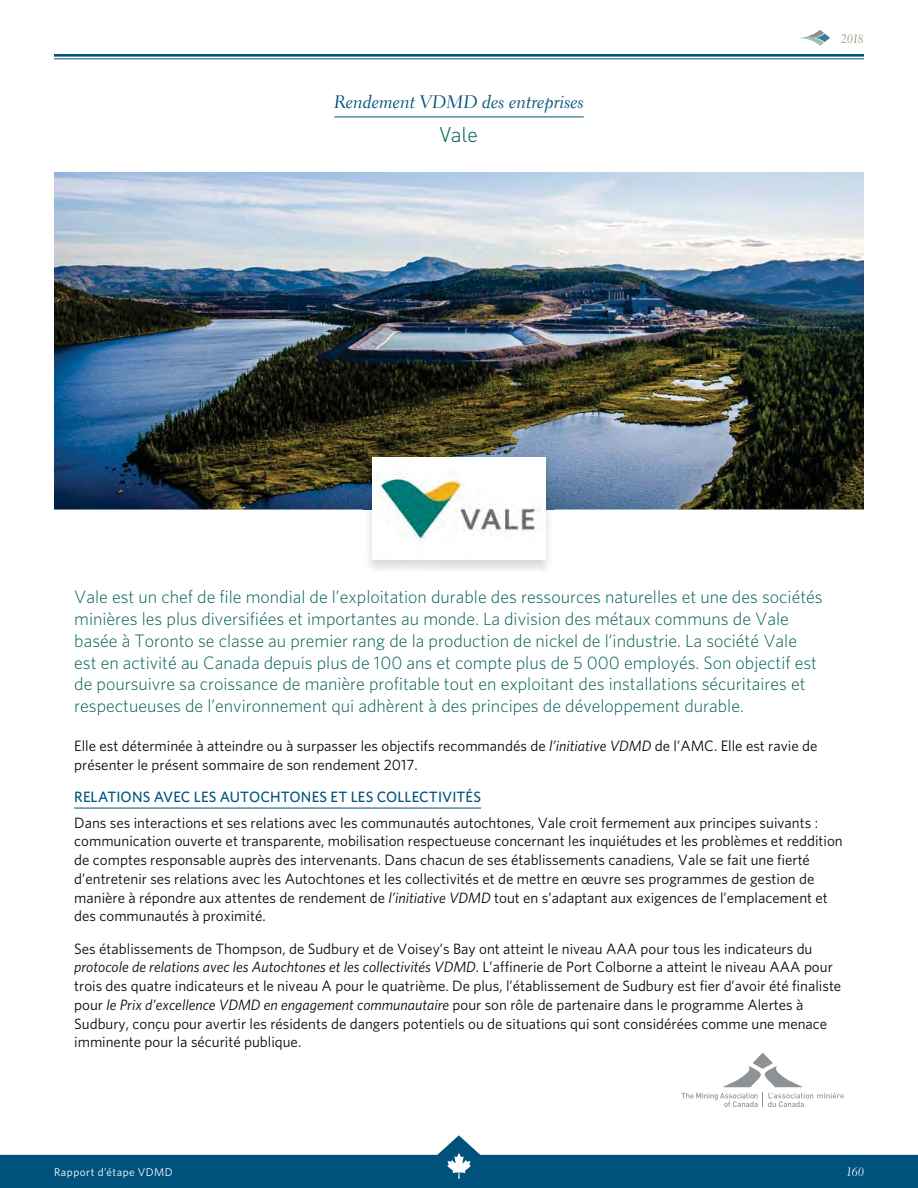
<style>
.page{position:relative;width:918px;height:1188px;background:#fff}
.page>*{position:absolute;margin:0;border:0;box-sizing:border-box;transform-origin:0 0}
.t1{font:300 21px "DIN Pro";color:#005e55}
.t2{font:300 18px/21.8px "Whitney HTF";color:#005e55}
.t3{font:18px "Electra LT Std Cursive";color:#00527d}
.t4{font:15px/18.8px "Whitney HTF";color:#030806}
.t5{font:500 15px "Whitney HTF";letter-spacing:.01em;color:#00527d}
.t6{font:12px "Electra LT Std Cursive";color:#91907f}
.t7{font:12px "Electra LT Std Cursive";color:#fff}
.t8{font:11.25px "Whitney HTF";letter-spacing:.045em;color:#fff}
.s1{font-style:italic}
</style>
<div class="page">
<svg style="left:0;top:1135px;width:918px;height:53px;fill:#00527d"></svg>
<hr style="left:54px;top:54px;width:810px;height:3px;background:#00527d">
<hr style="left:54px;top:58px;width:810px;height:1px;background:#00527d">
<svg style="left:447px;top:1153px;width:24px;height:26px"></svg>
<svg style="left:800px;top:30px;width:30px;height:16px"></svg>
<hr style="left:334px;top:117px;width:250px;height:1px;background:#00527d">
<img style="left:54px;top:172px;width:810px;height:338px">
<img style="left:364px;top:456px;width:190px;height:115px">
<img style="left:372px;top:458px;width:174px;height:101px">
<hr style="left:74px;top:808px;width:407px;height:1px;background:#00527d">
<svg style="left:681px;top:1053px;width:163px;height:54px"></svg>
<p class="t3" style="left:334px;top:91px;width:251px">Rendement VDMD des entreprises</p>
<h1 class="t1" style="left:440px;top:127px;width:40px">Vale</h1>
<p class="t6" style="left:841px;top:32px;width:24px">2018</p>
<p class="t2" style="left:74px;top:588px;width:750px">Vale est un chef de file mondial de l’exploitation durable des ressources naturelles et une des sociétés minières les plus diversifiées et importantes au monde. La division des métaux communs de Vale basée à Toronto se classe au premier rang de la production de nickel de l’industrie. La société Vale est en activité au Canada depuis plus de 100 ans et compte plus de 5 000 employés. Son objectif est de poursuivre sa croissance de manière profitable tout en exploitant des installations sécuritaires et respectueuses de l’environnement qui adhèrent à des principes de développement durable.</p>
<p class="t4" style="left:74px;top:738px;width:745px">Elle est déterminée à atteindre ou à surpasser les objectifs recommandés de <span class="s1">l’initiative VDMD</span> de l’AMC. Elle est ravie de présenter le présent sommaire de son rendement 2017.</p>
<p class="t5" style="left:74px;top:792px;width:408px">RELATIONS AVEC LES AUTOCHTONES ET LES COLLECTIVITÉS</p>
<p class="t4" style="left:74px;top:814px;width:770px">Dans ses interactions et ses relations avec les communautés autochtones, Vale croit fermement aux principes suivants : communication ouverte et transparente, mobilisation respectueuse concernant les inquiétudes et les problèmes et reddition de comptes responsable auprès des intervenants. Dans chacun de ses établissements canadiens, Vale se fait une fierté d’entretenir ses relations avec les Autochtones et les collectivités et de mettre en œuvre ses programmes de gestion de manière à répondre aux attentes de rendement de <span class="s1">l’initiative VDMD</span> tout en s’adaptant aux exigences de l’emplacement et des communautés à proximité.</p>
<p class="t4" style="left:74px;top:940px;width:769px">Ses établissements de Thompson, de Sudbury et de Voisey’s Bay ont atteint le niveau AAA pour tous les indicateurs du <span class="s1">protocole de relations avec les Autochtones et les collectivités VDMD</span>. L’affinerie de Port Colborne a atteint le niveau AAA pour trois des quatre indicateurs et le niveau A pour le quatrième. De plus, l’établissement de Sudbury est fier d’avoir été finaliste pour <span class="s1">le Prix d’excellence VDMD en engagement communautaire</span> pour son rôle de partenaire dans le programme Alertes à Sudbury, conçu pour avertir les résidents de dangers potentiels ou de situations qui sont considérées comme une menace imminente pour la sécurité publique.</p>
<p class="t8" style="left:54px;top:1168px;width:120px">Rapport d’étape VDMD</p>
<p class="t7" style="left:846px;top:1165px;width:19px">160</p>
</div>
